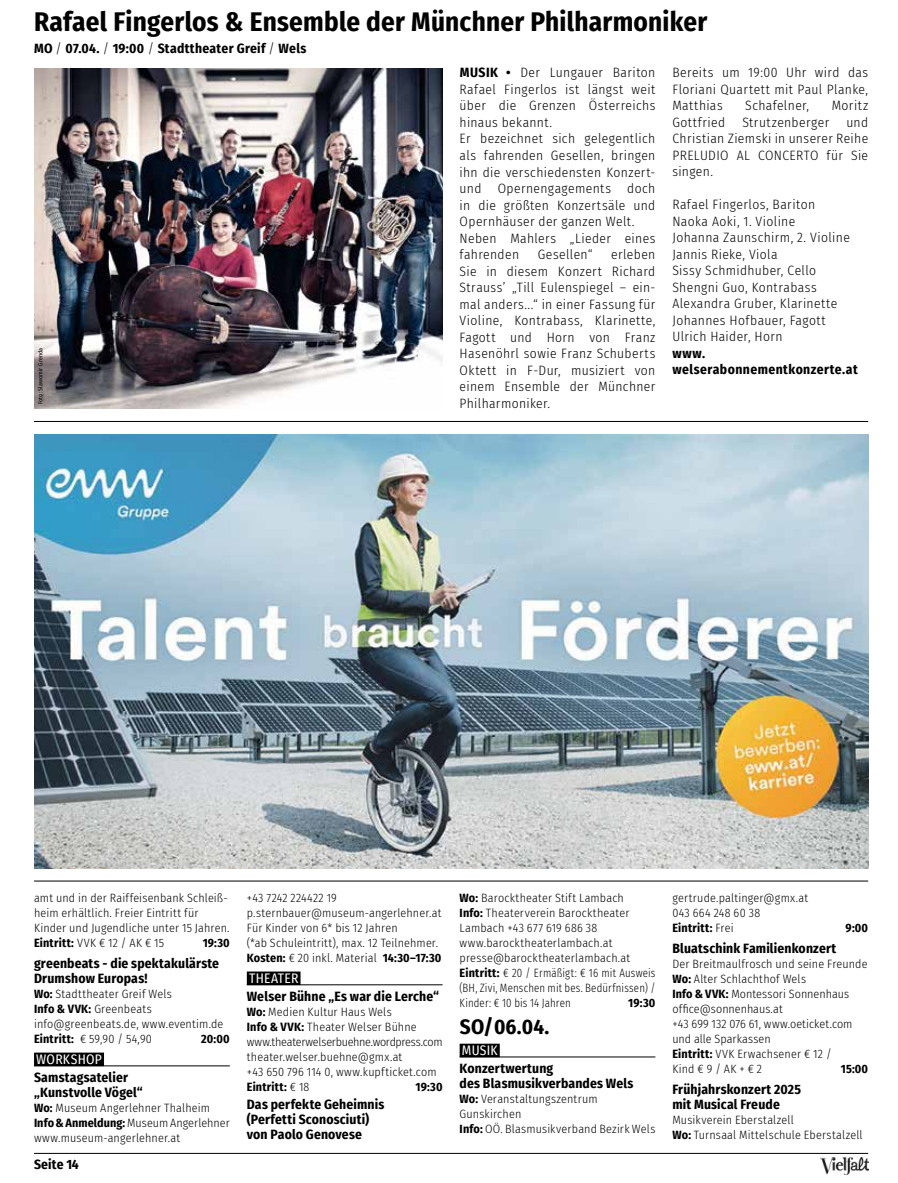
<style>
.page{position:relative;width:898px;height:1183px;background:#fff}
.page>*{position:absolute;margin:0;border:0;box-sizing:border-box;transform-origin:0 0}
.t1{font:700 27px "Fira Sans Condensed";letter-spacing:.01em;color:#000}
.t2{font:700 21px "Fira Sans Condensed";color:#000}
.t3{font:300 13.5px/16.5px "Fira Sans Condensed";letter-spacing:.025em;color:#000;text-align:justify}
.t4{font:700 13.5px/15px "Fira Sans Condensed";letter-spacing:.01em;color:#000}
.t5{font:700 13.5px/16.5px "Fira Sans Condensed";letter-spacing:.03em;color:#000}
.t6{font:13.5px "Fira Sans Condensed";letter-spacing:.015em;color:#fff}
.t7{font:300 12px/15px "Fira Sans Condensed";letter-spacing:.01em;color:#000}
.t8{font:700 12px "Fira Sans Condensed";letter-spacing:.01em;color:#000}
.t9{font:6px "Fira Sans Condensed";letter-spacing:.01em;color:#000}
.s1{font-weight:300}
.s2{font-weight:700}
</style>
<div class="page">
<hr style="left:34px;top:1152px;width:833px;height:1px;background:#000">
<img style="left:820px;top:1157px;width:47px;height:17px">
<hr style="left:34px;top:880px;width:833px;height:1px;background:#000">
<div style="left:34px;top:1052px;width:70px;height:13px;background:#000"></div>
<hr style="left:34px;top:1065px;width:196px;height:1px;background:#000">
<div style="left:247px;top:971px;width:53px;height:13px;background:#000"></div>
<hr style="left:247px;top:984px;width:195px;height:1px;background:#000">
<div style="left:459px;top:1043px;width:40px;height:13px;background:#000"></div>
<hr style="left:459px;top:1056px;width:196px;height:1px;background:#000">
<img style="left:34px;top:68px;width:408px;height:340px">
<hr style="left:34px;top:421px;width:833px;height:1px;background:#000">
<img style="left:34px;top:434px;width:833px;height:433px">
<h1 class="t1" style="left:34px;top:-1px;width:674px">Rafael Fingerlos &amp; Ensemble der Münchner Philharmoniker</h1>
<p class="t4" style="left:34px;top:39px;width:274px">MO <span class="s1">/</span> 07.04. <span class="s1">/</span> 19:00 <span class="s1">/</span> Stadttheater Greif <span class="s1">/</span> Wels</p>
<p class="t3" style="left:459px;top:64px;width:197px;text-align:left"><span class="s2">MUSIK •</span> Der Lungauer Bariton<br>Rafael Fingerlos ist längst weit über die Grenzen Österreichs hinaus bekannt.<br>Er bezeichnet sich gelegentlich als fahrenden Gesellen, bringen ihn die verschiedensten Konzert&shy;und Opernengagements doch in die größten Konzertsäle und<br>Opernhäuser der ganzen Welt.<br>Neben Mahlers „Lieder eines fahrenden</p>
<p class="t3" style="left:672px;top:64px;width:197px">Bereits um 19:00 Uhr wird das Floriani Quartett mit Paul Planke, Matthias</p>
<p class="t3" style="left:745px;top:97px;width:65px">Schafelner,</p>
<p class="t3" style="left:831px;top:97px;width:38px">Moritz</p>
<p class="t3" style="left:672px;top:114px;width:54px">Gottfried</p>
<p class="t3" style="left:742px;top:114px;width:88px">Strutzenberger</p>
<p class="t3" style="left:672px;top:114px;width:197px;text-indent:174px">und Christian Ziemski in unserer Reihe PRELUDIO AL CONCERTO für Sie singen.</p>
<p class="t3" style="left:672px;top:196px;width:179px;text-align:left">Rafael Fingerlos, Bariton<br>Naoka Aoki, 1. Violine<br>Johanna Zaunschirm, 2. Violine<br>Jannis Rieke, Viola<br>Sissy Schmidhuber, Cello<br>Shengni Guo, Kontrabass<br>Alexandra Gruber, Klarinette<br>Johannes Hofbauer, Fagott<br>Ulrich Haider, Horn</p>
<p class="t5" style="left:672px;top:344px;width:187px">www. welserabonnementkonzerte.at</p>
<p class="t3" style="left:459px;top:246px;width:197px;text-indent:151px">erleben Sie in diesem Konzert Richard Strauss’ „Till Eulenspiegel – ein&shy;mal anders...“ in einer Fassung für Violine, Kontrabass, Klarinette, Fagott und Horn von Franz Hasenöhrl sowie Franz Schuberts Oktett in F-Dur, musiziert von einem Ensemble der Münchner Philharmoniker.</p>
<p class="t3" style="left:537px;top:246px;width:56px">Gesellen“</p>
<p class="t9" style="left:36px;top:404px;width:58px;rotate:-90deg">Foto: Slawomir Grenda</p>
<p class="t7" style="left:34px;top:889px;width:197px">amt und in der Raiffeisenbank Schleiß&shy;heim erhältlich. Freier Eintritt für Kinder und Jugendliche unter 15 Jahren.<br><span class="s2">Eintritt:</span> VVK € 12 / AK € 15</p>
<p class="t8" style="left:203px;top:932px;width:29px">19:30</p>
<p class="t4" style="left:34px;top:954px;width:186px">greenbeats - die spektakulärste<br>Drumshow Europas!</p>
<p class="t7" style="left:34px;top:985px;width:191px"><span class="s2">Wo:</span> Stadttheater Greif Wels<br><span class="s2">Info &amp; VVK:</span> Greenbeats info@greenbeats.de, www.eventim.de<br><span class="s2">Eintritt:</span> € 59,90 / 54,90</p>
<p class="t8" style="left:201px;top:1028px;width:30px">20:00</p>
<p class="t6" style="left:36px;top:1048px;width:67px">WORKSHOP</p>
<p class="t4" style="left:34px;top:1068px;width:110px">Samstagsatelier „Kunstvolle Vögel“</p>
<p class="t7" style="left:34px;top:1099px;width:197px"><span class="s2">Wo:</span> Museum Angerlehner Thalheim<br><span class="s2">Info &amp; Anmeldung:</span> Museum Angerlehner www.museum-angerlehner.at</p>
<p class="t4" style="left:34px;top:1154px;width:46px">Seite 14</p>
<p class="t7" style="left:247px;top:889px;width:196px">+43 7242 224422 19 p.sternbauer@museum-angerlehner.at Für Kinder von 6* bis 12 Jahren<br>(*ab Schuleintritt), max. 12 Teilnehmer.<br><span class="s2">Kosten:</span> € 20 inkl. Material <span class="s2">14:30–17:30</span></p>
<p class="t6" style="left:249px;top:967px;width:51px">THEATER</p>
<p class="t4" style="left:247px;top:987px;width:194px">Welser Bühne „Es war die Lerche“</p>
<p class="t7" style="left:247px;top:1003px;width:197px"><span class="s2">Wo:</span> Medien Kultur Haus Wels<br><span class="s2">Info &amp; VVK:</span> Theater Welser Bühne www.theaterwelserbuehne.wordpress.com theater.welser.buehne@gmx.at<br>+43 650 796 114 0, www.kupfticket.com<br><span class="s2">Eintritt:</span> € 18</p>
<p class="t8" style="left:415px;top:1076px;width:29px">19:30</p>
<p class="t4" style="left:247px;top:1095px;width:139px">Das perfekte Geheimnis (Perfetti Sconosciuti) von Paolo Genovese</p>
<p class="t7" style="left:459px;top:890px;width:197px"><span class="s2">Wo:</span> Barocktheater Stift Lambach<br><span class="s2">Info:</span> Theaterverein Barocktheater Lambach +43 677 619 686 38 www.barocktheaterlambach.at presse@barocktheaterlambach.at <span class="s2">Eintritt:</span> € 20 / Ermäßigt: € 16 mit Ausweis (BH, Zivi, Menschen mit bes. Bedürfnissen) / Kinder: € 10 bis 14 Jahren</p>
<p class="t8" style="left:628px;top:992px;width:29px">19:30</p>
<h2 class="t2" style="left:459px;top:1008px;width:91px">SO/06.04.</h2>
<p class="t6" style="left:461px;top:1039px;width:37px">MUSIK</p>
<p class="t4" style="left:459px;top:1059px;width:175px">Konzertwertung<br>des Blasmusikverbandes Wels</p>
<p class="t7" style="left:459px;top:1091px;width:197px"><span class="s2">Wo:</span> Veranstaltungszentrum<br>Gunskirchen<br><span class="s2">Info:</span> OÖ. Blasmusikverband Bezirk Wels</p>
<p class="t7" style="left:672px;top:889px;width:137px">gertrude.paltinger@gmx.at<br>043 664 248 60 38<br><span class="s2">Eintritt:</span> Frei</p>
<p class="t8" style="left:845px;top:917px;width:24px">9:00</p>
<p class="t4" style="left:672px;top:939px;width:165px">Bluatschink Familienkonzert</p>
<p class="t7" style="left:672px;top:955px;width:196px">Der Breitmaulfrosch und seine Freunde<br><span class="s2">Wo:</span> Alter Schlachthof Wels<br><span class="s2">Info &amp; VVK:</span> Montessori Sonnenhaus office@sonnenhaus.at<br>+43 699 132 076 61, www.oeticket.com und alle Sparkassen<br><span class="s2">Eintritt:</span> VVK Erwachsener € 12 /<br>Kind € 9 / AK + € 2</p>
<p class="t8" style="left:840px;top:1058px;width:29px">15:00</p>
<p class="t4" style="left:672px;top:1080px;width:130px">Frühjahrskonzert 2025 mit Musical Freude</p>
<p class="t7" style="left:672px;top:1111px;width:192px">Musikverein Eberstalzell<br><span class="s2">Wo:</span> Turnsaal Mittelschule Eberstalzell</p>
</div>
